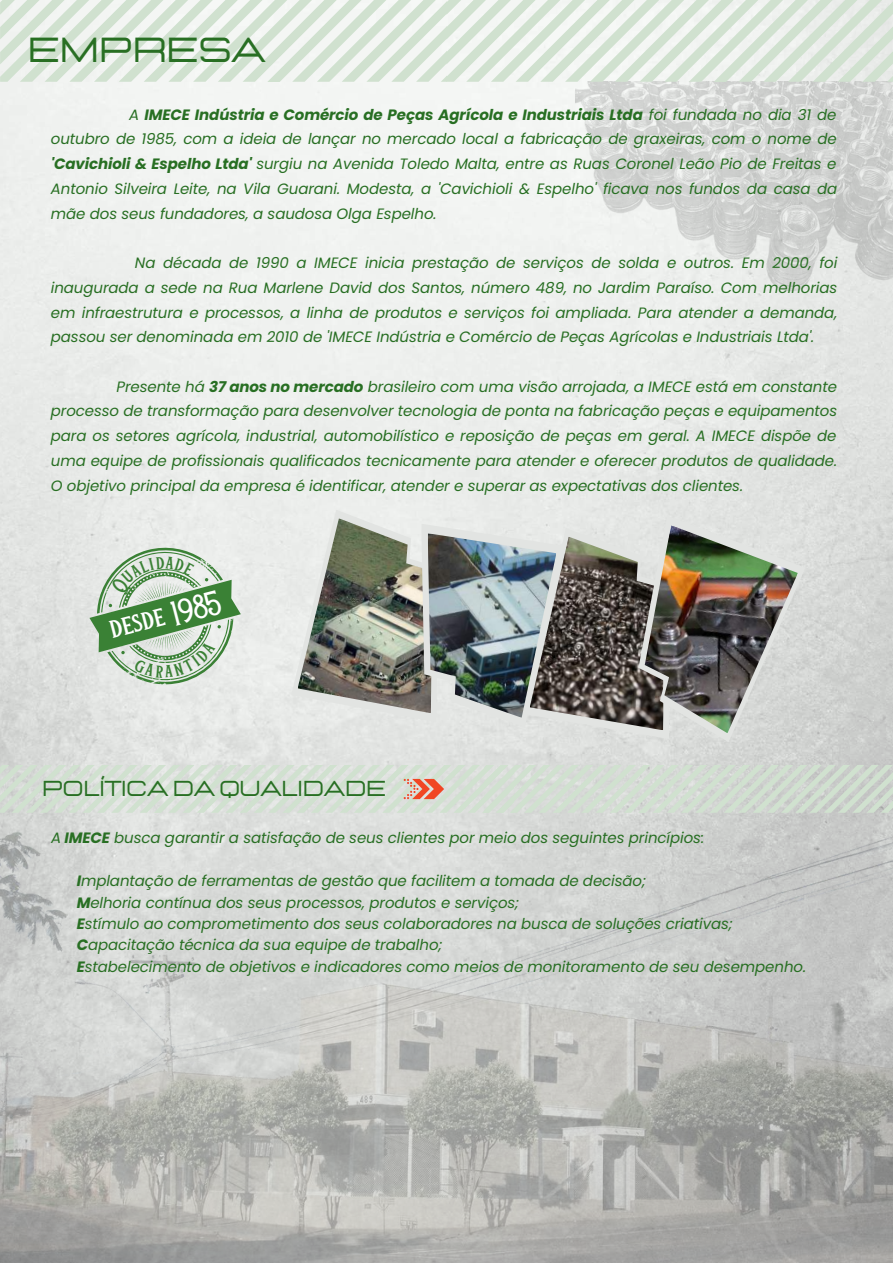
<style>
.page{position:relative;width:893px;height:1264px;background:#fff}
.page>*{position:absolute;margin:0;border:0;box-sizing:border-box;transform-origin:0 0}
.t1{font:34.65px "Lastica";letter-spacing:-.035em;color:#286f23}
.t2{font:33px "Silver Stone";color:#fff}
.t3{font:21.6px "Lastica";letter-spacing:-.04em;color:#286f23}
.t4{font:italic 15px/24.8px "Poppins";letter-spacing:-.005em;color:#286f23;text-align:justify}
.s1{font-weight:700}
</style>
<div class="page">
<img style="left:0;top:812px;width:892px;height:450px">
<img style="left:575px;top:82px;width:317px;height:231px">
<svg style="left:0;top:0;width:892px;height:82px"></svg>
<img style="left:291px;top:509px;width:514px;height:233px">
<img style="left:644px;top:525px;width:153px;height:208px">
<svg style="left:0;top:765px;width:892px;height:47px;background:#d4dcd2"></svg>
<svg style="left:89px;top:545px;width:152px;height:140px;background:#acc6aa"></svg>
<h1 class="t1" style="left:27px;top:33px;width:241px">EMPRESA</h1>
<p class="t4" style="left:51px;top:102px;width:788px;text-indent:78px">A <span class="s1">IMECE Indústria e Comércio de Peças Agrícola e Industriais Ltda</span> foi fundada no dia 31 de outubro de 1985, com a ideia de lançar no mercado local a fabricação de graxeiras, com o nome de <span class="s1">'Cavichioli &amp; Espelho Ltda'</span> surgiu na Avenida Toledo Malta, entre as Ruas Coronel Leão Pio de Freitas e Antonio Silveira Leite, na Vila Guarani. Modesta, a 'Cavichioli &amp; Espelho' ficava nos fundos da casa da mãe dos seus fundadores, a saudosa Olga Espelho.</p>
<p class="t4" style="left:51px;top:250px;width:788px;text-indent:84px">Na década de 1990 a IMECE inicia prestação de serviços de solda e outros. Em 2000, foi inaugurada a sede na Rua Marlene David dos Santos, número 489, no Jardim Paraíso. Com melhorias em infraestrutura e processos, a linha de produtos e serviços foi ampliada. Para atender a demanda, passou ser denominada em 2010 de 'IMECE Indústria e Comércio de Peças Agrícolas e Industriais Ltda'.</p>
<p class="t4" style="left:51px;top:374px;width:787px;text-indent:66px">Presente há <span class="s1">37 anos no mercado</span> brasileiro com uma visão arrojada, a IMECE está em constante processo de transformação para desenvolver tecnologia de ponta na fabricação peças e equipamentos para os setores agrícola, industrial, automobilístico e reposição de peças em geral. A IMECE dispõe de uma equipe de profissionais qualificados tecnicamente para atender e oferecer produtos de qualidade.<br>O objetivo principal da empresa é identificar, atender e superar as expectativas dos clientes.</p>
<h2 class="t2" style="left:105px;top:610px;width:115px;rotate:-15deg">desde 1985</h2>
<h3 class="t3" style="left:42px;top:777px;width:346px">POLÍTICA DA QUALIDADE</h3>
<p class="t4" style="left:51px;top:825px;width:654px">A <span class="s1">IMECE</span> busca garantir a satisfação de seus clientes por meio dos seguintes princípios:</p>
<p class="t4" style="left:77px;top:870px;width:731px;line-height:21.3px;text-align:left"><span class="s1">I</span>mplantação de ferramentas de gestão que facilitem a tomada de decisão;<br><span class="s1">M</span>elhoria contínua dos seus processos, produtos e serviços;<br><span class="s1">E</span>stímulo ao comprometimento dos seus colaboradores na busca de soluções criativas; <span class="s1">C</span>apacitação técnica da sua equipe de trabalho;<br><span class="s1">E</span>stabelecimento de objetivos e indicadores como meios de monitoramento de seu desempenho.</p>
</div>
